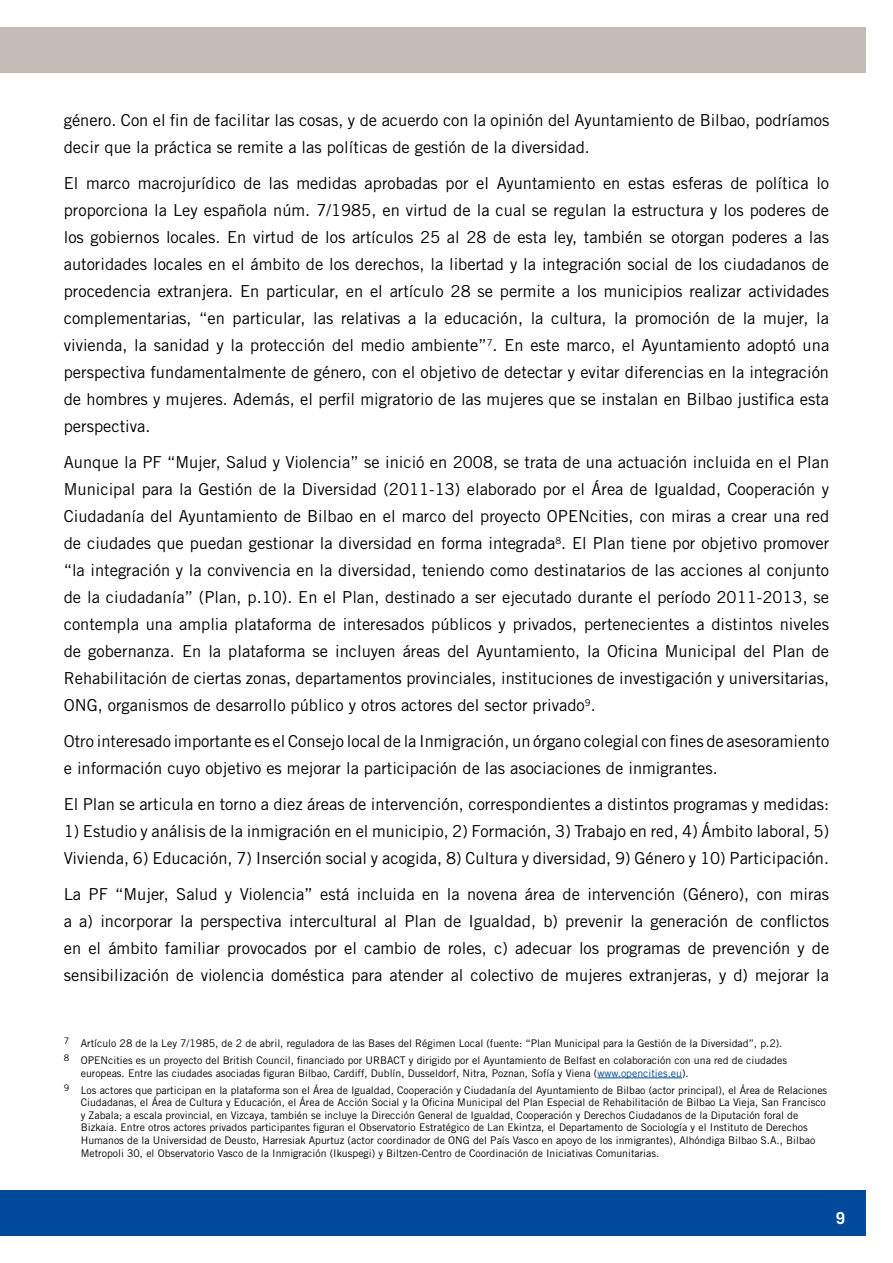
<style>
.page{position:relative;width:893px;height:1263px;background:#fff}
.page>*{position:absolute;margin:0;border:0;box-sizing:border-box;transform-origin:0 0}
.t1{font:16.5px/27px "Trade Gothic";color:#000}
.t2{font:700 16.5px "Trade Gothic";color:#fff}
.t3{font:10.5px/12.6px "Trade Gothic";color:#000}
.s1{color:#004996}
</style>
<div class="page">
<div style="left:0;top:1191px;width:865px;height:45px;background:#004a99"></div>
<div style="left:0;top:27px;width:865px;height:45px;background:#c3bcb4"></div>
<hr style="left:597px;top:1077px;width:85px;height:1px;background:#004996">
<p class="t1" style="left:64px;top:106px;width:767px">género. Con el fin de facilitar las cosas, y de acuerdo con la opinión del Ayuntamiento de Bilbao, podríamos decir que la práctica se remite a las políticas de gestión de la diversidad.</p>
<p class="t1" style="left:64px;top:169px;width:767px;text-align:justify">El marco macrojurídico de las medidas aprobadas por el Ayuntamiento en estas esferas de política lo proporciona la Ley española núm. 7/1985, en virtud de la cual se regulan la estructura y los poderes de los gobiernos locales. En virtud de los artículos 25 al 28 de esta ley, también se otorgan poderes a las autoridades locales en el ámbito de los derechos, la libertad y la integración social de los ciudadanos de procedencia extranjera. En particular, en el artículo 28 se permite a los municipios realizar actividades complementarias, “en particular, las relativas a la educación, la cultura, la promoción de la mujer, la vivienda, la sanidad y la protección del medio ambiente”<sup>7</sup>. En este marco, el Ayuntamiento adoptó una perspectiva fundamentalmente de género, con el objetivo de detectar y evitar diferencias en la integración de hombres y mujeres. Además, el perfil migratorio de las mujeres que se instalan en Bilbao justifica esta perspectiva.</p>
<p class="t1" style="left:64px;top:448px;width:767px;text-align:justify">Aunque la PF “Mujer, Salud y Violencia” se inició en 2008, se trata de una actuación incluida en el Plan Municipal para la Gestión de la Diversidad (2011-13) elaborado por el Área de Igualdad, Cooperación y Ciudadanía del Ayuntamiento de Bilbao en el marco del proyecto OPENcities, con miras a crear una red de ciudades que puedan gestionar la diversidad en forma integrada<sup>8</sup>. El Plan tiene por objetivo promover “la integración y la convivencia en la diversidad, teniendo como destinatarios de las acciones al conjunto de la ciudadanía” (Plan, p.10). En el Plan, destinado a ser ejecutado durante el período 2011-2013, se contempla una amplia plataforma de interesados públicos y privados, pertenecientes a distintos niveles de gobernanza. En la plataforma se incluyen áreas del Ayuntamiento, la Oficina Municipal del Plan de Rehabilitación de ciertas zonas, departamentos provinciales, instituciones de investigación y universitarias, ONG, organismos de desarrollo público y otros actores del sector privado<sup>9</sup>.</p>
<p class="t1" style="left:64px;top:727px;width:767px">Otro interesado importante es el Consejo local de la Inmigración, un órgano colegial con fines de asesoramiento e información cuyo objetivo es mejorar la participación de las asociaciones de inmigrantes.</p>
<p class="t1" style="left:64px;top:790px;width:767px">El Plan se articula en torno a diez áreas de intervención, correspondientes a distintos programas y medidas:</p>
<p class="t1" style="left:64px;top:817px;width:767px">1) Estudio y análisis de la inmigración en el municipio, 2) Formación, 3) Trabajo en red, 4) Ámbito laboral, 5)<br>Vivienda, 6) Educación, 7) Inserción social y acogida, 8) Cultura y diversidad, 9) Género y 10) Participación.</p>
<p class="t1" style="left:64px;top:880px;width:767px;text-align:justify">La PF “Mujer, Salud y Violencia” está incluida en la novena área de intervención (Género), con miras a a) incorporar la perspectiva intercultural al Plan de Igualdad, b) prevenir la generación de conflictos en el ámbito familiar provocados por el cambio de roles, c) adecuar los programas de prevención y de sensibilización de violencia doméstica para atender al colectivo de mujeres extranjeras, y d) mejorar la</p>
<p class="t3" style="left:64px;top:1035px;width:725px;line-height:16.8px"><sup>7</sup> Artículo 28 de la Ley 7/1985, de 2 de abril, reguladora de las Bases del Régimen Local (fuente: “Plan Municipal para la Gestión de la Diversidad”, p.2).<br><sup>8</sup> OPENcities es un proyecto del British Council, financiado por URBACT y dirigido por el Ayuntamiento de Belfast en colaboración con una red de ciudades</p>
<p class="t3" style="left:64px;top:1064px;width:765px;line-height:16.8px;text-indent:17px">europeas. Entre las ciudades asociadas figuran Bilbao, Cardiff, Dublín, Dusseldorf, Nitra, Poznan, Sofía y Viena (<span class="s1">www.opencities.eu</span>).<br><sup>9</sup> Los actores que participan en la plataforma son el Área de Igualdad, Cooperación y Ciudadanía del Ayuntamiento de Bilbao (actor principal), el Área de Relaciones</p>
<p class="t3" style="left:81px;top:1096px;width:747px">Ciudadanas, el Área de Cultura y Educación, el Área de Acción Social y la Oficina Municipal del Plan Especial de Rehabilitación de Bilbao La Vieja, San Francisco y Zabala; a escala provincial, en Vizcaya, también se incluye la Dirección General de Igualdad, Cooperación y Derechos Ciudadanos de la Diputación foral de Bizkaia. Entre otros actores privados participantes figuran el Observatorio Estratégico de Lan Ekintza, el Departamento de Sociología y el Instituto de Derechos Humanos de la Universidad de Deusto, Harresiak Apurtuz (actor coordinador de ONG del País Vasco en apoyo de los inmigrantes), Alhóndiga Bilbao S.A., Bilbao Metropoli 30, el Observatorio Vasco de la Inmigración (Ikuspegi) y Biltzen-Centro de Coordinación de Iniciativas Comunitarias.</p>
<p class="t2" style="left:836px;top:1208px;width:11px">9</p>
</div>
